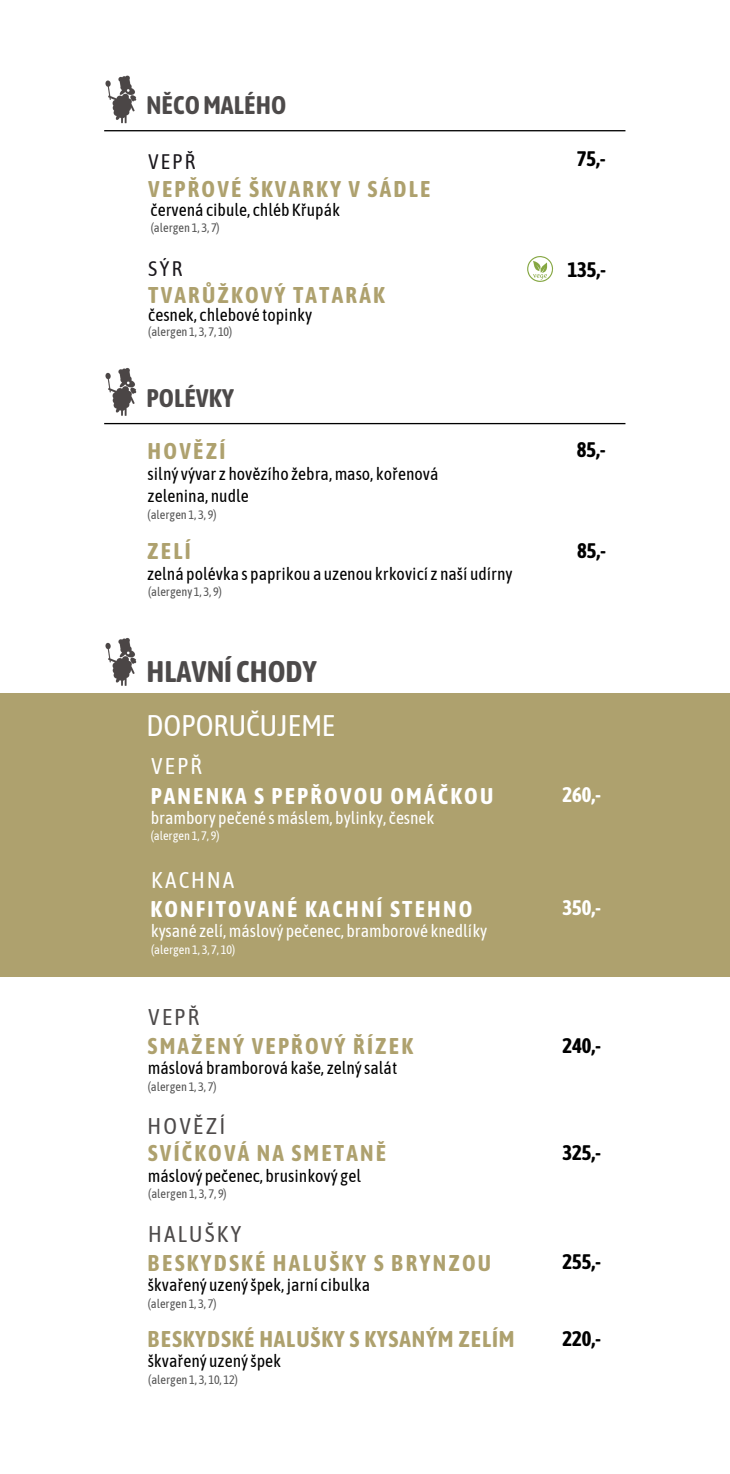
<style>
.page{position:relative;width:730px;height:1474px;background:#fff}
.page>*{position:absolute;margin:0;border:0;box-sizing:border-box;transform-origin:0 0}
.t1{font:29.75px "Asap Condensed";color:#fff}
.t2{font:700 29.75px "Asap Condensed";color:#4d4a4a}
.t3{font:700 25.38px "Asap Condensed";color:#4d4a4a}
.t4{font:700 22.75px "Asap Condensed";letter-spacing:.095em;color:#aea16e}
.t5{font:700 22.75px "Asap Condensed";letter-spacing:.095em;color:#fff}
.t6{font:700 22.75px "Asap Condensed";letter-spacing:.035em;color:#aea16e}
.t7{font:22.75px "Asap Condensed";letter-spacing:.095em;color:#4d4a4a}
.t8{font:22.75px "Asap Condensed";letter-spacing:.095em;color:#fff}
.t9{font:700 21px "Asap Condensed";color:#000}
.t10{font:700 21px "Asap Condensed";color:#fff}
.t11{font:21px "Asap Condensed";letter-spacing:.095em;color:#1a171c}
.t12{font:17.5px/22.4px "Asap Condensed";color:#000}
.t13{font:17.5px "Asap Condensed";color:#fff}
.t14{font:12.25px "Asap Condensed";color:#545454}
.t15{font:12.25px "Asap Condensed";color:#fff}
</style>
<div class="page">
<div style="left:0;top:694px;width:730px;height:283px;background:#aea16e"></div>
<svg style="left:527px;top:256px;width:26px;height:26px"></svg>
<img style="left:105px;top:75px;width:32px;height:49px">
<hr style="left:104px;top:130px;width:521px;height:1px;background:#000">
<img style="left:105px;top:638px;width:32px;height:48px">
<img style="left:105px;top:368px;width:32px;height:48px">
<hr style="left:104px;top:423px;width:521px;height:1px;background:#000">
<h4 class="t3" style="left:146px;top:90px;width:141px">NĚCOMALÉHO</h4>
<p class="t11" style="left:148px;top:149px;width:49px">VEPŘ</p>
<p class="t4" style="left:148px;top:176px;width:284px">VEPŘOVÉ ŠKVARKY V SÁDLE</p>
<h3 class="t12" style="left:151px;top:199px;width:191px">červená cibule, chléb Křupák</h3>
<h5 class="t14" style="left:151px;top:220px;width:70px">(alergen 1, 3, 7)</h5>
<h4 class="t11" style="left:148px;top:256px;width:36px">SÝR</h4>
<p class="t4" style="left:148px;top:282px;width:238px">TVARŮŽKOVÝ TATARÁK</p>
<p class="t14" style="left:148px;top:325px;width:85px">(alergen 1, 3, 7, 10)</p>
<p class="t12" style="left:148px;top:304px;width:165px">česnek, chlebové topinky</p>
<h4 class="t3" style="left:146px;top:383px;width:89px">POLÉVKY</h4>
<h5 class="t4" style="left:148px;top:437px;width:79px">HOVĚZÍ</h5>
<h4 class="t12" style="left:148px;top:462px;width:292px">silný vývar z hovězího žebra,maso, kořenová zelenina, nudle</h4>
<p class="t14" style="left:148px;top:507px;width:70px">(alergen 1, 3, 9)</p>
<h6 class="t4" style="left:147px;top:538px;width:45px">ZELÍ</h6>
<p class="t12" style="left:147px;top:562px;width:367px">zelná polévka s paprikou a uzenou krkovicí z naší udírny</p>
<h3 class="t14" style="left:148px;top:584px;width:75px">(alergeny 1, 3, 9)</h3>
<h5 class="t2" style="left:146px;top:654px;width:172px">HLAVNÍ CHODY</h5>
<p class="t9" style="left:576px;top:146px;width:30px">75,-</p>
<h6 class="t9" style="left:567px;top:257px;width:40px">135,-</h6>
<p class="t9" style="left:576px;top:438px;width:30px">85,-</p>
<p class="t9" style="left:577px;top:538px;width:30px">85,-</p>
<p class="t1" style="left:146px;top:708px;width:190px">DOPORUČUJEME</p>
<p class="t8" style="left:151px;top:753px;width:53px">VEPŘ</p>
<h6 class="t5" style="left:151px;top:782px;width:344px">PANENKA S PEPŘOVOU OMÁČKOU</h6>
<h4 class="t10" style="left:562px;top:782px;width:40px">260,-</h4>
<p class="t15" style="left:151px;top:829px;width:70px">(alergen 1, 7, 9)</p>
<p class="t13" style="left:151px;top:807px;width:285px">brambory pečené smáslem, bylinky, česnek</p>
<h5 class="t8" style="left:151px;top:867px;width:85px">KACHNA</h5>
<h6 class="t5" style="left:151px;top:895px;width:323px">KONFITOVANÉ KACHNÍ STEHNO</h6>
<p class="t10" style="left:562px;top:896px;width:40px">350,-</p>
<h1 class="t15" style="left:151px;top:942px;width:85px">(alergen 1, 3, 7, 10)</h1>
<h2 class="t13" style="left:151px;top:921px;width:338px">kysané zelí,máslový pečenec, bramborové knedlíky</h2>
<h4 class="t7" style="left:148px;top:1003px;width:53px">VEPŘ</h4>
<h4 class="t4" style="left:148px;top:1032px;width:267px">SMAŽENÝ VEPŘOVÝ ŘÍZEK</h4>
<p class="t9" style="left:562px;top:1034px;width:40px">240,-</p>
<p class="t14" style="left:148px;top:1079px;width:70px">(alergen 1, 3, 7)</p>
<h5 class="t12" style="left:148px;top:1056px;width:251px">máslová bramborová kaše, zelnýsalát</h5>
<h5 class="t7" style="left:148px;top:1113px;width:79px">HOVĚZÍ</h5>
<p class="t4" style="left:148px;top:1140px;width:240px">SVÍČKOVÁ NA SMETANĚ</p>
<p class="t9" style="left:562px;top:1140px;width:40px">325,-</p>
<h6 class="t14" style="left:148px;top:1187px;width:80px">(alergen 1, 3, 7, 9)</h6>
<h6 class="t12" style="left:148px;top:1164px;width:215px">máslový pečenec, brusinkový gel</h6>
<h5 class="t7" style="left:148px;top:1221px;width:95px">HALUŠKY</h5>
<h4 class="t4" style="left:148px;top:1250px;width:345px">BESKYDSKÉ HALUŠKY S BRYNZOU</h4>
<p class="t9" style="left:562px;top:1250px;width:40px">255,-</p>
<p class="t14" style="left:148px;top:1296px;width:70px">(alergen 1, 3, 7)</p>
<h6 class="t12" style="left:148px;top:1274px;width:224px">škvařený uzenýšpek, jarní cibulka</h6>
<h4 class="t6" style="left:148px;top:1326px;width:368px">BESKYDSKÉ HALUŠKY S KYSANÝM ZELÍM</h4>
<p class="t9" style="left:562px;top:1326px;width:40px">220,-</p>
<p class="t14" style="left:148px;top:1372px;width:91px">(alergen 1, 3, 10, 12)</p>
<h6 class="t12" style="left:148px;top:1350px;width:135px">škvařený uzenýšpek</h6>
</div>
